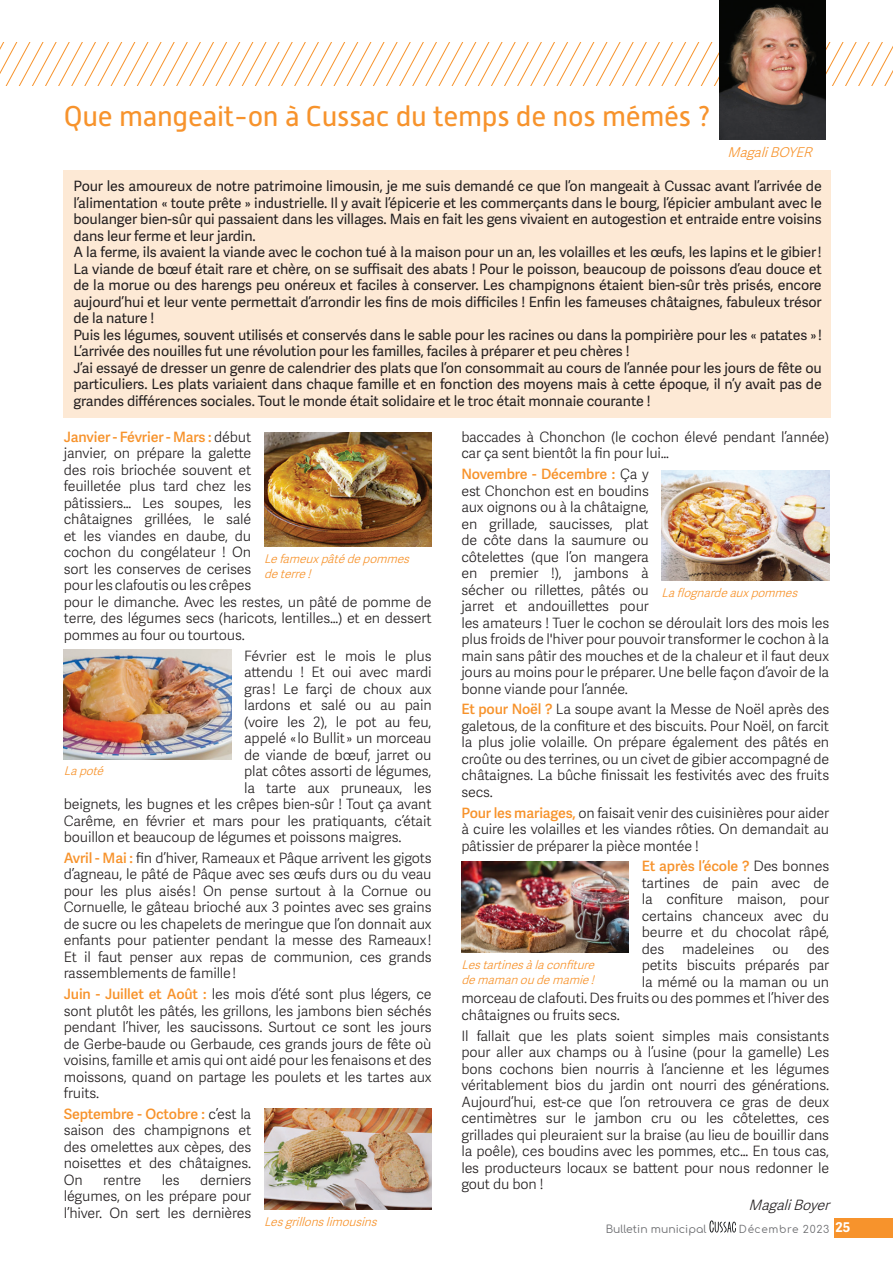
<style>
.page{position:relative;width:893px;height:1263px;background:#fff}
.page>*{position:absolute;margin:0;border:0;box-sizing:border-box;transform-origin:0 0}
.t1{font:28.5px "Alwyn New";letter-spacing:-.01em;color:#f7932c}
.t2{font:300 14.25px/16.5px "Adelle Sans Devanagari";letter-spacing:-.01em;color:#231f20;text-align:justify}
.t3{font:14.25px/16.5px "Adelle Sans Devanagari";letter-spacing:-.01em;color:#231f20;text-align:justify}
.t4{font:italic 300 14.25px "Adelle Sans Devanagari";color:#231f20}
.t5{font:italic 300 13.5px "Adelle Sans Devanagari";color:#f7932c}
.t6{font:italic 300 12px/15px "Adelle Sans Devanagari";color:#f7932c}
.t7{font:10.8px "Comfortaa";color:#6c6d70}
.t8{font:10.5px "Comfortaa";letter-spacing:.06em;color:#6c6d70}
.s1{font-weight:600;color:#f7932c}
.s2{font-family:"Adelle Sans Devanagari";font-weight:700;font-size:13.5px;color:#fff}
</style>
<div class="page">
<div style="left:834px;top:1218px;width:59px;height:19px;background:#f7932c"></div>
<svg style="left:709px;top:1220px;width:27px;height:12px"></svg>
<div style="left:64px;top:170px;width:767px;height:247px;background:#fde9d5"></div>
<img style="left:719px;top:0;width:107px;height:139px">
<img style="left:264px;top:433px;width:168px;height:114px">
<img style="left:64px;top:650px;width:167px;height:109px">
<img style="left:264px;top:1108px;width:168px;height:102px">
<img style="left:662px;top:471px;width:167px;height:109px">
<img style="left:461px;top:862px;width:168px;height:91px">
<svg style="left:0;top:43px;width:893px;height:42px"></svg>
<p class="t1" style="left:64px;top:100px;width:648px">Que mangeait-on à Cussac du temps de nos mémés ?</p>
<p class="t5" style="left:728px;top:143px;width:91px">MagaliBOYER</p>
<p class="t3" style="left:73px;top:179px;width:750px">Pour les amoureux de notre patrimoine limousin, je me suis demandé ce que l’on mangeait à Cussac avant l’arrivée de l’alimentation « toute prête » industrielle. Il y avait l’épicerie et les commerçants dans le bourg, l’épicier ambulant avec le boulanger bien-sûr qui passaient dans les villages. Mais en fait les gens vivaient en autogestion et entraide entre voisins dans leur ferme et leur jardin.</p>
<p class="t3" style="left:73px;top:245px;width:750px">A la ferme, ils avaient la viande avec le cochon tué à la maison pour un an, les volailles et les œufs, les lapins et le gibier !<br>La viande de bœuf était rare et chère, on se suffisait des abats ! Pour le poisson, beaucoup de poissons d’eau douce et de la morue ou des harengs peu onéreux et faciles à conserver. Les champignons étaient bien-sûr très prisés, encore aujourd’hui et leur vente permettait d’arrondir les fins de mois difficiles ! Enfin les fameuses châtaignes, fabuleux trésor de la nature !</p>
<p class="t3" style="left:73px;top:327px;width:750px">Puis les légumes, souvent utilisés et conservés dans le sable pour les racines ou dans la pompirière pour les « patates » !<br>L’arrivée des nouilles fut une révolution pour les familles, faciles à préparer et peu chères !</p>
<p class="t3" style="left:73px;top:360px;width:750px">J’ai essayé de dresser un genre de calendrier des plats que l’on consommait au cours de l’année pour les jours de fête ou particuliers. Les plats variaient dans chaque famille et en fonction des moyens mais à cette époque, il n’y avait pas de grandes différences sociales. Tout le monde était solidaire et le troc était monnaie courante !</p>
<p class="t2" style="left:64px;top:429px;width:369px;text-align:left"><span class="s1">Janvier - Février - Mars :</span> début<br>janvier, on prépare la galette<br>des rois briochée souvent et<br>feuilletée plus tard chez les<br>pâtissiers… Les soupes, les<br>châtaignes grillées, le salé<br>et les viandes en daube, du<br>cochon du congélateur ! On<br>sort les conserves de cerises<br>pour les clafoutis ou les crêpes<br>pour le dimanche. Avec les restes, un pâté de pomme de terre, des légumes secs (haricots, lentilles…) et en dessert pommes au four ou tourtous.</p>
<p class="t2" style="left:244px;top:648px;width:189px">Février est le mois le plus</p>
<p class="t2" style="left:244px;top:665px;width:189px">attendu ! Et oui avec mardi</p>
<p class="t2" style="left:244px;top:681px;width:189px">gras ! Le farçi de choux aux</p>
<p class="t2" style="left:244px;top:698px;width:189px">lardons et salé ou au pain</p>
<p class="t2" style="left:244px;top:714px;width:189px">(voire les 2), le pot au feu,</p>
<p class="t2" style="left:244px;top:731px;width:189px">appelé « lo Bullit » un morceau</p>
<p class="t2" style="left:244px;top:747px;width:189px">de viande de bœuf, jarret ou</p>
<p class="t2" style="left:244px;top:764px;width:189px">plat côtes assorti de légumes,</p>
<p class="t2" style="left:244px;top:780px;width:189px">la tarte aux pruneaux, les</p>
<p class="t2" style="left:64px;top:797px;width:369px">beignets, les bugnes et les crêpes bien-sûr ! Tout ça avant</p>
<p class="t2" style="left:64px;top:813px;width:369px">Carême, en février et mars pour les pratiquants, c’était</p>
<p class="t2" style="left:64px;top:830px;width:339px">bouillon et beaucoup de légumes et poissons maigres.</p>
<p class="t2" style="left:64px;top:850px;width:369px"><span class="s1">Avril - Mai :</span> fin d’hiver, Rameaux et Pâque arrivent les gigots d’agneau, le pâté de Pâque avec ses œufs durs ou du veau pour les plus aisés ! On pense surtout à la Cornue ou Cornuelle, le gâteau brioché aux 3 pointes avec ses grains de sucre ou les chapelets de meringue que l’on donnait aux enfants pour patienter pendant la messe des Rameaux !<br>Et il faut penser aux repas de communion, ces grands rassemblements de famille !</p>
<p class="t2" style="left:64px;top:987px;width:369px"><span class="s1">Juin - Juillet et Août :</span> les mois d’été sont plus légers, ce sont plutôt les pâtés, les grillons, les jambons bien séchés pendant l’hiver, les saucissons. Surtout ce sont les jours de Gerbe-baude ou Gerbaude, ces grands jours de fête où voisins, famille et amis qui ont aidé pour les fenaisons et des moissons, quand on partage les poulets et les tartes aux fruits.</p>
<p class="t2" style="left:64px;top:1106px;width:189px"><span class="s1">Septembre - Octobre :</span> c’est la saison des champignons et des omelettes aux cèpes, des noisettes et des châtaignes.<br>On</p>
<p class="t2" style="left:461px;top:429px;width:369px">baccades à Chonchon (le cochon élevé pendant l’année) car ça sent bientôt la fin pour lui…</p>
<p class="t2" style="left:461px;top:467px;width:369px;text-align:left"><span class="s1">Novembre - Décembre :</span> Ça y<br>est Chonchon est en boudins<br>aux oignons ou à la châtaigne,<br>en grillade, saucisses, plat<br>de côte dans la saumure ou<br>côtelettes (que l’on mangera<br>en premier !), jambons à<br>sécher ou rillettes, pâtés ou<br>jarret et andouillettes pour<br>les amateurs ! Tuer le cochon se déroulait lors des mois les plus froids de l'hiver pour pouvoir transformer le cochon à la main sans pâtir des mouches et de la chaleur et il faut deux jours au moins pour le préparer. Une belle façon d’avoir de la bonne viande pour l’année.</p>
<p class="t2" style="left:461px;top:702px;width:369px"><span class="s1">Et pour Noël ?</span> La soupe avant la Messe de Noël après des galetous, de la confiture et des biscuits. Pour Noël, on farcit la plus jolie volaille. On prépare également des pâtés en croûte ou des terrines, ou un civet de gibier accompagné de châtaignes. La bûche finissait les festivités avec des fruits secs.</p>
<p class="t2" style="left:461px;top:805px;width:369px"><span class="s1">Pour les mariages,</span> on faisait venir des cuisinières pour aider à cuire les volailles et les viandes rôties. On demandait au pâtissier de préparer la pièce montée !</p>
<p class="t2" style="left:642px;top:859px;width:189px"><span class="s1">Et après l’école ?</span> Des bonnes tartines de pain avec de la confiture maison, pour certains chanceux avec du beurre et du chocolat râpé, des</p>
<p class="t6" style="left:264px;top:552px;width:152px">Lefameuxpâtédepommes deterre!</p>
<p class="t6" style="left:662px;top:586px;width:142px">Laflognardeauxpommes</p>
<p class="t6" style="left:64px;top:764px;width:46px">Lapoté</p>
<p class="t2" style="left:682px;top:941px;width:74px">madeleines</p>
<p class="t2" style="left:772px;top:941px;width:18px">ou</p>
<p class="t2" style="left:807px;top:941px;width:24px">des</p>
<p class="t2" style="left:642px;top:958px;width:189px">petits biscuits préparés par</p>
<p class="t2" style="left:642px;top:974px;width:189px">la mémé ou la maman ou un</p>
<p class="t2" style="left:461px;top:991px;width:369px">morceau de clafouti. Des fruits ou des pommes et l’hiver des</p>
<p class="t2" style="left:461px;top:1007px;width:160px">châtaignes ou fruits secs.</p>
<p class="t2" style="left:461px;top:1028px;width:369px">Il fallait que les plats soient simples mais consistants pour aller aux champs ou à l’usine (pour la gamelle) Les bons cochons bien nourris à l’ancienne et les légumes véritablement bios du jardin ont nourri des générations.<br>Aujourd’hui, est-ce que l’on retrouvera ce gras de deux centimètres sur le jambon cru ou les côtelettes, ces grillades qui pleuraient sur la braise (au lieu de bouillir dans la poêle), ces boudins avec les pommes, etc… En tous cas, les producteurs locaux se battent pour nous redonner le gout du bon !</p>
<p class="t4" style="left:749px;top:1195px;width:88px">MagaliBoyer</p>
<p class="t6" style="left:461px;top:957px;width:139px">Lestartinesàlaconfiture demamanoudemamie!</p>
<p class="t2" style="left:64px;top:1172px;width:189px;text-indent:136px">derniers légumes, on les prépare pour l’hiver. On sert les dernières</p>
<p class="t2" style="left:103px;top:1172px;width:39px">rentre</p>
<p class="t2" style="left:162px;top:1172px;width:19px">les</p>
<p class="t6" style="left:264px;top:1215px;width:119px">Lesgrillonslimousins</p>
<p class="t7" style="left:606px;top:1219px;width:102px">Bulletin municipal</p>
<p class="t8" style="left:739px;top:1219px;width:113px">Décembre 2023 <span class="s2">25</span></p>
</div>
